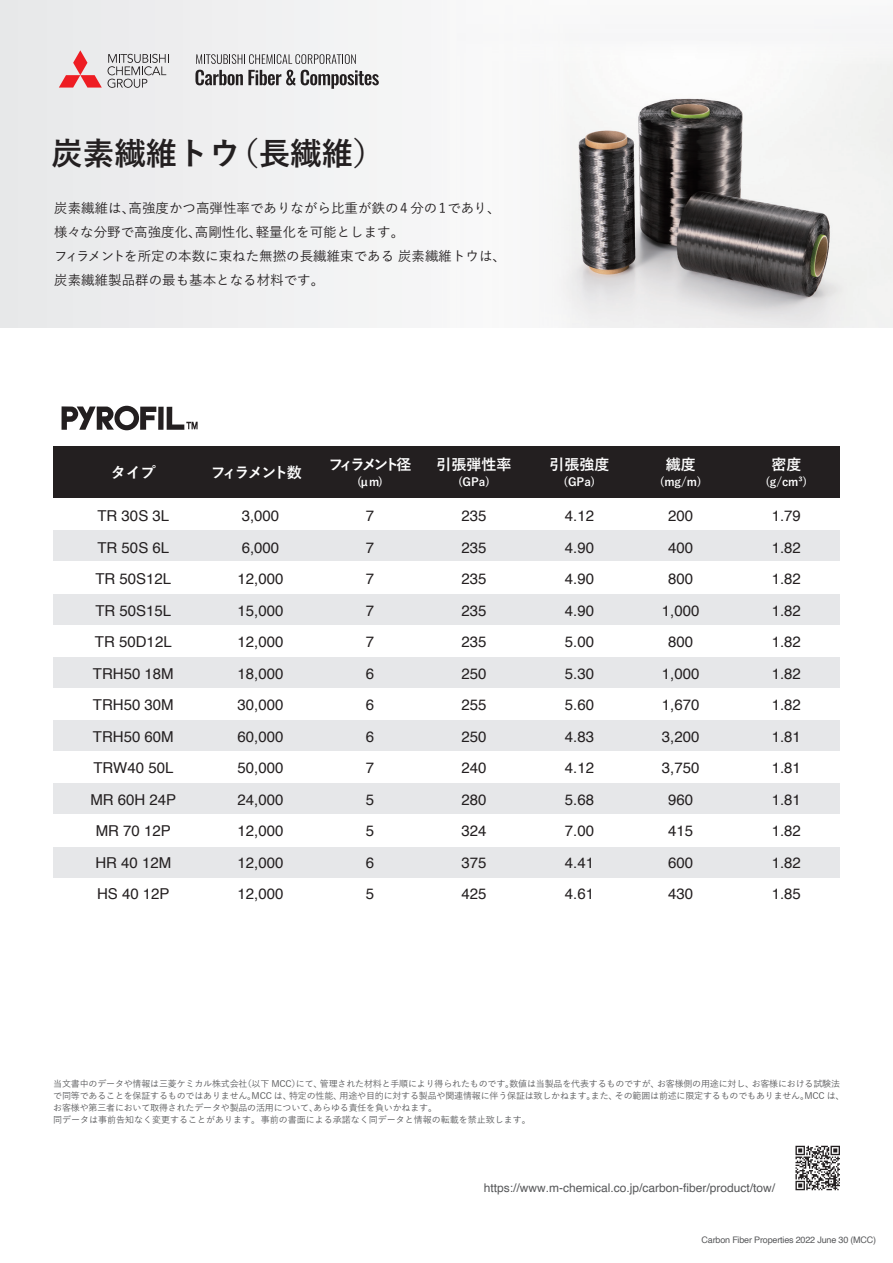
<style>
.page{position:relative;width:893px;height:1263px;background:#fff}
.page>*{position:absolute;margin:0;border:0;box-sizing:border-box;transform-origin:0 0}
.t1{font:700 31.5px "Yu Go";color:#231f20}
.t2{font:15px/31.5px "Helvetica";color:#231f20;text-align:justify}
.t3{font:700 15px "Yu Go";letter-spacing:-.1em;color:#fff}
.t4{font:700 15px "Yu Go";letter-spacing:-.13em;color:#fff}
.t5{font:700 15px "Yu Go";letter-spacing:-.22em;color:#fff}
.t6{font:500 13.5px/24px "Yu Go";color:#231f20}
.t7{font:12px "Helvetica";color:#57585a}
.t8{font:700 11.25px "Yu Go";color:#fff}
.t9{font:500 9px/12px "Yu Go";letter-spacing:-.02em;color:#57585a}
.t10{font:9px "Helvetica";letter-spacing:-.02em;color:#57585a}
</style>
<div class="page">
<div style="left:53px;top:447px;width:787px;height:51px;background:#231f20"></div>
<div style="left:53px;top:530px;width:787px;height:31px;background:#e6e7e9"></div>
<div style="left:53px;top:594px;width:787px;height:30px;background:#e6e7e9"></div>
<div style="left:53px;top:657px;width:787px;height:31px;background:#e6e7e9"></div>
<div style="left:53px;top:720px;width:787px;height:31px;background:#e6e7e9"></div>
<div style="left:53px;top:784px;width:787px;height:30px;background:#e6e7e9"></div>
<div style="left:53px;top:847px;width:787px;height:30px;background:#e6e7e9"></div>
<img style="left:588px;top:67px;width:305px;height:260px">
<div style="left:457px;top:0;width:436px;height:67px;background:#f7f7f8"></div>
<div style="left:0;top:0;width:588px;height:327px;background:#f1f1f2"></div>
<svg style="left:795px;top:1146px;width:45px;height:44px"></svg>
<div style="left:158px;top:407px;width:6px;height:23px;background:#231f20"></div>
<svg style="left:167px;top:407px;width:31px;height:23px"></svg>
<svg style="left:62px;top:406px;width:94px;height:24px"></svg>
<svg style="left:195px;top:70px;width:100px;height:15px"></svg>
<svg style="left:301px;top:70px;width:78px;height:19px"></svg>
<svg style="left:196px;top:54px;width:160px;height:10px"></svg>
<svg style="left:59px;top:50px;width:43px;height:38px"></svg>
<svg style="left:108px;top:54px;width:61px;height:34px"></svg>
<h1 class="t1" style="left:51px;top:136px;width:335px">炭素繊維トウ（長繊維）</h1>
<p class="t6" style="left:54px;top:194px;width:453px">炭素繊維は、高強度かつ高弾性率でありながら比重が鉄の4 分の1であり、様々な分野で高強度化、高剛性化、軽量化を可能とします。<br>フィラメントを所定の本数に束ねた無撚の長繊維束である 炭素繊維トウは、炭素繊維製品群の最も基本となる材料です。</p>
<p class="t3" style="left:436px;top:456px;width:76px">引張弾性率</p>
<p class="t8" style="left:458px;top:476px;width:33px">(GPa)</p>
<p class="t3" style="left:666px;top:456px;width:31px">繊度</p>
<p class="t8" style="left:660px;top:476px;width:43px">(mg/m)</p>
<p class="t3" style="left:771px;top:456px;width:31px">密度</p>
<p class="t8" style="left:765px;top:476px;width:43px">(g/cm³)</p>
<p class="t3" style="left:549px;top:456px;width:61px">引張強度</p>
<p class="t8" style="left:563px;top:476px;width:33px">(GPa)</p>
<p class="t5" style="left:329px;top:456px;width:85px">フィラメント径</p>
<p class="t8" style="left:357px;top:476px;width:27px">(µ m)</p>
<p class="t3" style="left:111px;top:464px;width:46px">タイプ</p>
<p class="t4" style="left:211px;top:464px;width:93px">フィラメント数</p>
<p class="t2" style="left:90px;top:500px;width:87px;text-align:center">TR 30S 3L<br>TR 50S 6L<br>TR 50S12L<br>TR 50S15L<br>TR 50D12L<br>TRH50 18M<br>TRH50 30M<br>TRH50 60M<br>TRW40 50L<br>MR 60H 24P<br>MR 70 12P<br>HR 40 12M<br>HS 40 12P</p>
<p class="t2" style="left:238px;top:500px;width:47px;text-align:left">3,000<br>6,000<br>12,000<br>15,000<br>12,000<br>18,000<br>30,000<br>60,000<br>50,000<br>24,000<br>12,000<br>12,000<br>12,000</p>
<p class="t2" style="left:366px;top:500px;width:10px">7<br>7<br>7<br>7<br>7<br>6<br>6<br>6<br>7<br>5<br>5<br>6<br>5</p>
<p class="t2" style="left:461px;top:500px;width:27px">235<br>235<br>235<br>235<br>235<br>250<br>255<br>250<br>240<br>280<br>324<br>375<br>425</p>
<p class="t2" style="left:565px;top:500px;width:31px">4.12<br>4.90<br>4.90<br>4.90<br>5.00<br>5.30<br>5.60<br>4.83<br>4.12<br>5.68<br>7.00<br>4.41<br>4.61</p>
<p class="t2" style="left:662px;top:500px;width:39px;text-align:center">200<br>400<br>800<br>1,000<br>800<br>1,000<br>1,670<br>3,200<br>3,750<br>960<br>415<br>600<br>430</p>
<p class="t2" style="left:772px;top:500px;width:31px">1.79<br>1.82<br>1.82<br>1.82<br>1.82<br>1.82<br>1.82<br>1.81<br>1.81<br>1.81<br>1.82<br>1.82<br>1.85</p>
<p class="t9" style="left:53px;top:1077px;width:793px">当文書中のデータや情報は三菱ケミカル株式会社（以下 MCC）にて、管理された材料と手順により得られたものです。数値は当製品を代表するものですが、お客様側の用途に対し、お客様における試験法で同等であることを保証するものではありません。MCC は、特定の性能、用途や目的に対する製品や関連情報に伴う保証は致しかねます。また、その範囲は前述に限定するものでもありません。MCC は、お客様や第三者において取得されたデータや製品の活用について、あらゆる責任を負いかねます。<br>同データは事前告知なく変更することがあります。 事前の書面による承諾なく同データと情報の転載を禁止致します。</p>
<p class="t7" style="left:484px;top:1178px;width:293px">https://www.m-chemical.co.jp/carbon-fiber/product/tow/</p>
<p class="t10" style="left:702px;top:1233px;width:176px">Carbon Fiber Properties 2022 June 30 (MCC)</p>
</div>
